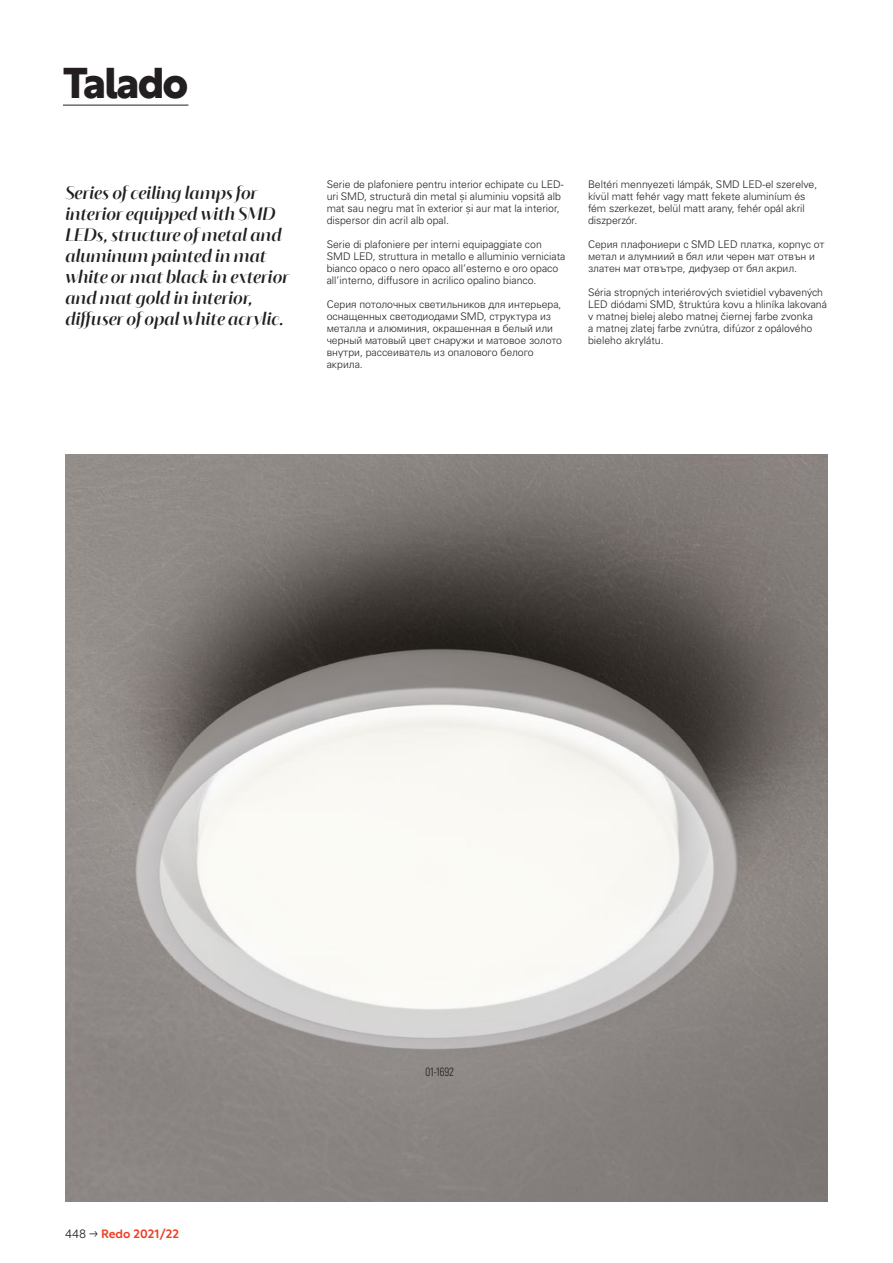
<style>
.page{position:relative;width:893px;height:1263px;background:#fff}
.page>*{position:absolute;margin:0;border:0;box-sizing:border-box;transform-origin:0 0}
.t1{font:700 42px "Rustica";letter-spacing:-.045em;color:#231f20}
.t2{font:italic 18px/21px "Blacker Sans Display";color:#231f20}
.t3{font:500 12px "Rustica";color:#ef3e22}
.t4{font:12px "Univers LTCYR 47 Light Cond";letter-spacing:-.03em;color:#231f20;scale:.9 1}
.t5{font:300 10.5px/12px "Univers LTCYR 45";color:#231f20}
.s1{font-weight:300;color:#231f20}
</style>
<div class="page">
<hr style="left:63px;top:105px;width:125px;height:1px;background:#231f20">
<img style="left:65px;top:454px;width:763px;height:747px">
<h1 class="t1" style="left:63px;top:46px;width:127px">Talado</h1>
<h2 class="t2" style="left:65px;top:182px;width:225px">Series of ceiling lamps for interior equipped with SMD<br>LEDs, structure of metal and aluminum painted in mat white or mat black in exterior and mat gold in interior, diffuser of opal white acrylic.</h2>
<p class="t5" style="left:327px;top:178px;width:239px">Serie de plafoniere pentru interior echipate cu LED&shy;uri SMD, structură din metal și aluminiu vopsită alb mat sau negru mat în exterior și aur mat la interior, dispersor din acril alb opal.</p>
<p class="t5" style="left:327px;top:238px;width:240px">Serie di plafoniere per interni equipaggiate con SMD LED, struttura in metallo e alluminio verniciata bianco opaco o nero opaco all’esterno e oro opaco all’interno, diffusore in acrilico opalino bianco.</p>
<p class="t5" style="left:327px;top:298px;width:237px">Серия потолочных светильников для интерьера, оснащенных светодиодами SMD, структура из металла и алюминия, окрашенная в белый или черный матовый цвет снаружи и матовое золото внутри, рассеиватель из опалового белого акрила.</p>
<p class="t5" style="left:588px;top:178px;width:231px">Beltéri mennyezeti lámpák, SMD LED-el szerelve, kívül matt fehér vagy matt fekete aluminíum és fém szerkezet, belül matt arany, fehér opál akril diszperzór.</p>
<p class="t5" style="left:588px;top:238px;width:238px">Серия плафониери с SMD LED платка, корпус от метал и алумниий в бял или черен мат отвън и златен мат отвътре, дифузер от бял акрил.</p>
<p class="t5" style="left:588px;top:286px;width:240px">Séria stropných interiérových svietidiel vybavených LED diódami SMD, štruktúra kovu a hliníka lakovaná v matnej bielej alebo matnej čiernej farbe zvonka<br>a matnej zlatej farbe zvnútra, difúzor z opálového bieleho akrylátu.</p>
<p class="t3" style="left:65px;top:1223px;width:116px"><span class="s1">448 →</span> Redo 2021/22</p>
<p class="t4" style="left:425px;top:1063px;width:33px">01-1692</p>
</div>
